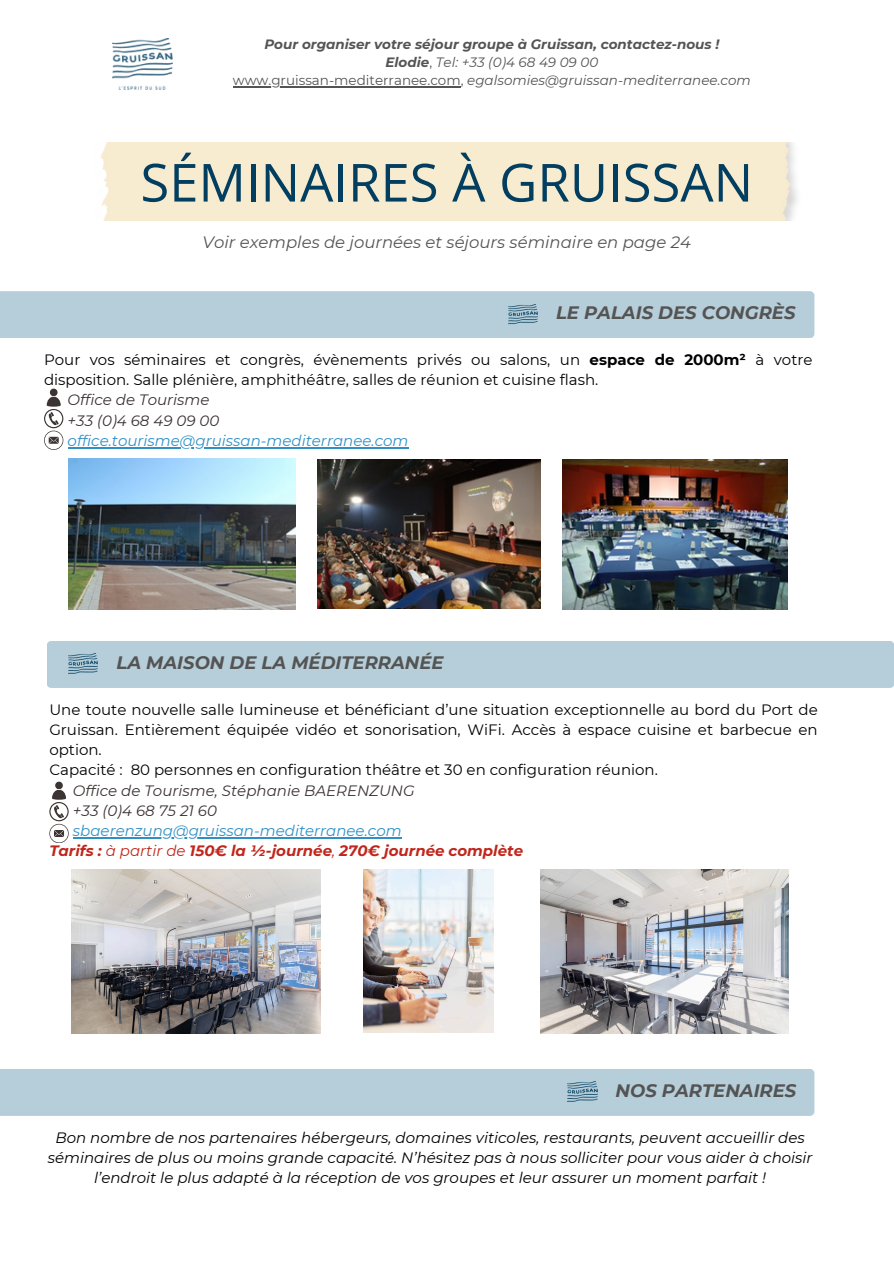
<style>
.page{position:relative;width:894px;height:1264px;background:#fff}
.page>*{position:absolute;margin:0;border:0;box-sizing:border-box;transform-origin:0 0}
.t1{font:52.5px "Open Sans";color:#023e60}
.t2{font:italic 700 18px "Montserrat";color:#545454}
.t3{font:italic 16.5px "Montserrat";color:#545454}
.t4{font:15px/20.2px "Montserrat";color:#000}
.t5{font:italic 15px/20.2px "Montserrat";color:#000;text-align:center}
.t6{font:italic 15px "Montserrat";color:#3c3333}
.t7{font:italic 15px "Montserrat";color:#3090c6}
.t8{font:italic 700 15px "Montserrat";color:#c1261c}
.t9{font:italic 13.5px "Montserrat";color:#545454}
.t10{font:italic 700 13.5px "Montserrat";color:#545454}
.s1{font-weight:700}
.s2{font-style:normal}
.s3{font-weight:400}
</style>
<div class="page">
<div style="left:0;top:291px;width:814px;height:47px;background:#b6ced9"></div>
<hr style="left:68px;top:447px;width:340px;height:1px;background:#3090c6">
<img style="left:69px;top:459px;width:226px;height:150px">
<img style="left:317px;top:459px;width:223px;height:149px">
<img style="left:562px;top:459px;width:225px;height:151px">
<svg style="left:44px;top:388px;width:19px;height:62px"></svg>
<img style="left:508px;top:304px;width:29px;height:21px">
<div style="left:47px;top:641px;width:846px;height:47px;background:#b6ced9;border-radius:5px"></div>
<hr style="left:73px;top:837px;width:328px;height:1px;background:#3090c6">
<svg style="left:49px;top:781px;width:19px;height:62px"></svg>
<img style="left:69px;top:654px;width:29px;height:20px">
<img style="left:113px;top:38px;width:59px;height:52px">
<hr style="left:233px;top:86px;width:227px;height:1px;background:#545454">
<div style="left:0;top:1069px;width:814px;height:46px;background:#b6ced9"></div>
<img style="left:567px;top:1081px;width:30px;height:22px">
<img style="left:72px;top:869px;width:248px;height:164px">
<img style="left:540px;top:869px;width:247px;height:164px">
<img style="left:363px;top:869px;width:130px;height:163px">
<p class="t10" style="left:264px;top:36px;width:456px">Pour organiser votre séjour groupe à Gruissan, contactez-nous !</p>
<p class="t9" style="left:385px;top:54px;width:214px"><span class="s1">Elodie</span><span class="s2">,</span> Tel: +33 (0)4 68 49 09 00</p>
<p class="t9" style="left:233px;top:72px;width:519px"><span class="s2">www.gruissan-mediterranee.com,</span> egalsomies@gruissan-mediterranee.com</p>
<h3 class="t1" style="left:140px;top:145px;width:614px">SÉMINAIRES À GRUISSAN</h3>
<p class="t3" style="left:202px;top:232px;width:490px">Voir exemples de journées et séjours séminaire en page 24</p>
<h1 class="t2" style="left:556px;top:302px;width:241px">LE PALAIS DES CONGRÈS</h1>
<p class="t4" style="left:44px;top:349px;width:769px">Pour vos séminaires et congrès, évènements privés ou salons, un <span class="s1">espace de 2000m²</span> à votre disposition. Salle plénière, amphithéâtre, salles de réunion et cuisine flash.</p>
<p class="t6" style="left:68px;top:391px;width:143px">Office de Tourisme</p>
<p class="t6" style="left:68px;top:411px;width:153px">+33 (0)4 68 49 09 00</p>
<p class="t7" style="left:68px;top:431px;width:342px">office.tourisme@gruissan-mediterranee.com</p>
<h2 class="t2" style="left:116px;top:651px;width:328px">LA MAISON DE LA MÉDITERRANÉE</h2>
<p class="t4" style="left:49px;top:699px;width:769px;text-align:justify">Une toute nouvelle salle lumineuse et bénéficiant d’une situation exceptionnelle au bord du Port de Gruissan. Entièrement équipée vidéo et sonorisation, WiFi. Accès à espace cuisine et barbecue en option.</p>
<p class="t4" style="left:49px;top:759px;width:610px">Capacité : 80 personnes en configuration théâtre et 30 en configuration réunion.</p>
<p class="t6" style="left:73px;top:781px;width:343px">Office de Tourisme, Stéphanie BAERENZUNG</p>
<p class="t6" style="left:73px;top:801px;width:145px">+33 (0)4 68 75 21 60</p>
<p class="t7" style="left:73px;top:821px;width:330px">sbaerenzung@gruissan-mediterranee.com</p>
<p class="t8" style="left:49px;top:841px;width:475px">Tarifs : <span class="s3">à partir de</span> 150€ la ½-journée<span class="s3">,</span> 270€ journée complète</p>
<p class="t2" style="left:615px;top:1079px;width:182px">NOS PARTENAIRES</p>
<h2 class="t5" style="left:48px;top:1126px;width:766px">Bon nombre de nos partenaires hébergeurs, domaines viticoles, restaurants, peuvent accueillir des séminaires de plus ou moins grande capacité. N’hésitez pas à nous solliciter pour vous aider à choisir l’endroit le plus adapté à la réception de vos groupes et leur assurer un moment parfait !</h2>
</div>
